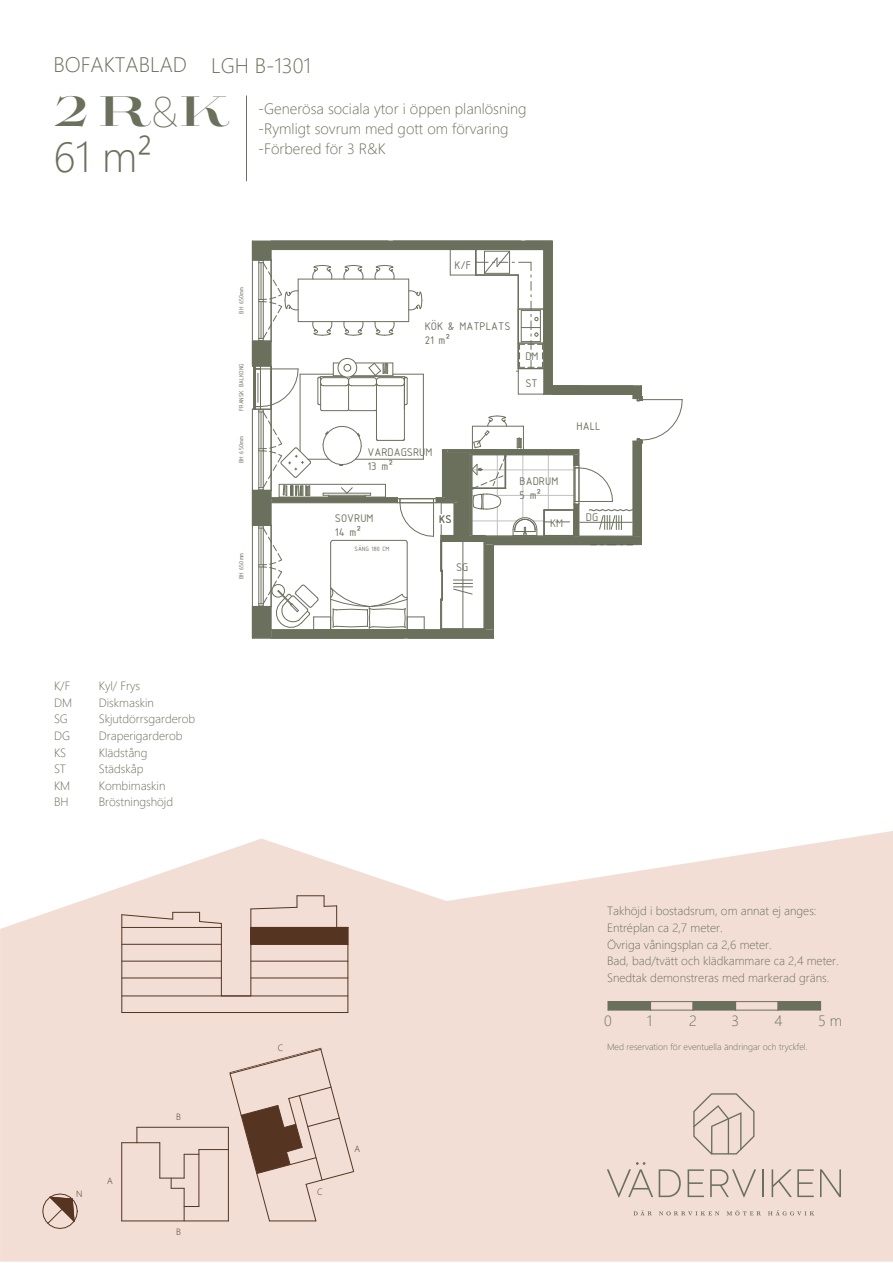
<style>
.page{position:relative;width:893px;height:1263px;background:#fff}
.page>*{position:absolute;margin:0;border:0;box-sizing:border-box;transform-origin:0 0}
.t1{font:300 42.75px "Segoe UI";color:#6b705c}
.t2{font:200 42.75px "Geomanist";color:#6b705c}
.t3{font:900 41.25px "Aviano Didone W00";color:#6b705c}
.t4{font:300 21px "Segoe UI";color:#6b705c}
.t5{font:300 15px/20px "Segoe UI";color:#6b705c}
.t6{font:300 12px/16.6px "Segoe UI";color:#6b705c}
.t7{font:12px "ISOCPEUR";color:#6b705c}
.t8{font:300 9px "Segoe UI";color:#6b705c}
.t9{font:300 9px "Segoe UI";color:#553422}
.t10{font:6.75px "ISOCPEUR";color:#6b705c}
</style>
<div class="page">
<hr style="left:526px;top:240px;width:26px;height:2px;background:#6b705c">
<hr style="left:393px;top:240px;width:128px;height:2px;background:#6b705c">
<hr style="left:271px;top:240px;width:117px;height:2px;background:#6b705c">
<svg style="left:252px;top:242px;width:431px;height:397px"></svg>
<hr style="left:641px;top:444px;width:1px;height:101px;background:#6b705c">
<hr style="left:493px;top:544px;width:148px;height:1px;background:#6b705c">
<hr style="left:493px;top:545px;width:1px;height:93px;background:#6b705c">
<hr style="left:252px;top:638px;width:241px;height:1px;background:#6b705c">
<hr style="left:252px;top:490px;width:1px;height:148px;background:#6b705c">
<hr style="left:252px;top:241px;width:1px;height:123px;background:#6b705c">
<hr style="left:252px;top:241px;width:300px;height:1px;background:#6b705c">
<hr style="left:552px;top:241px;width:1px;height:145px;background:#6b705c">
<hr style="left:246px;top:96px;width:1px;height:85px;background:#6b705c">
<svg style="left:0;top:831px;width:893px;height:430px;background:#f3e1da"></svg>
<hr style="left:736px;top:1010px;width:42px;height:1px;background:#6b705c">
<hr style="left:736px;top:1001px;width:42px;height:1px;background:#6b705c">
<hr style="left:650px;top:1010px;width:43px;height:1px;background:#6b705c">
<hr style="left:650px;top:1001px;width:43px;height:1px;background:#6b705c">
<div style="left:778px;top:1001px;width:43px;height:9px;background:#6b705c"></div>
<hr style="left:778px;top:1010px;width:43px;height:1px;background:#6b705c">
<div style="left:693px;top:1001px;width:43px;height:9px;background:#6b705c"></div>
<hr style="left:693px;top:1010px;width:43px;height:1px;background:#6b705c">
<div style="left:608px;top:1001px;width:42px;height:9px;background:#6b705c"></div>
<hr style="left:608px;top:1010px;width:42px;height:1px;background:#6b705c">
<hr style="left:122px;top:978px;width:99px;height:1px;background:#553422">
<hr style="left:122px;top:961px;width:99px;height:1px;background:#553422">
<hr style="left:122px;top:944px;width:99px;height:1px;background:#553422">
<hr style="left:122px;top:927px;width:99px;height:1px;background:#553422">
<hr style="left:251px;top:961px;width:97px;height:1px;background:#553422">
<hr style="left:251px;top:978px;width:97px;height:1px;background:#553422">
<hr style="left:122px;top:996px;width:226px;height:1px;background:#553422">
<hr style="left:122px;top:915px;width:1px;height:97px;background:#553422">
<hr style="left:122px;top:1012px;width:226px;height:1px;background:#553422">
<hr style="left:348px;top:927px;width:1px;height:85px;background:#553422">
<hr style="left:251px;top:909px;width:1px;height:87px;background:#553422">
<hr style="left:221px;top:923px;width:1px;height:73px;background:#553422">
<svg style="left:121px;top:912px;width:101px;height:12px"></svg>
<svg style="left:42px;top:1193px;width:36px;height:36px"></svg>
<hr style="left:251px;top:944px;width:97px;height:1px;background:#553422">
<svg style="left:250px;top:895px;width:99px;height:49px;background:#b69d91"></svg>
<div style="left:561px;top:1089px;width:300px;height:151px;background:#f2ded5"></div>
<svg style="left:693px;top:1093px;width:61px;height:62px"></svg>
<svg style="left:607px;top:1162px;width:234px;height:54px"></svg>
<div style="left:120px;top:1125px;width:114px;height:99px;background:#f2ded5"></div>
<hr style="left:121px;top:1143px;width:1px;height:78px;background:#553422">
<svg style="left:122px;top:1048px;width:235px;height:174px"></svg>
<p class="t4" style="left:53px;top:48px;width:135px">BOFAKTABLAD</p>
<p class="t3" style="left:53px;top:88px;width:176px">2R K</p>
<p class="t4" style="left:211px;top:48px;width:101px">LGH B-1301</p>
<p class="t2" style="left:152px;top:85px;width:27px">&amp;</p>
<p class="t5" style="left:258px;top:98px;width:270px">-Generösa sociala ytor i öppen planlösning -Rymligt sovrum med gott om förvaring -Förbered för 3 R&amp;K</p>
<p class="t1" style="left:53px;top:123px;width:100px">61 m²</p>
<p class="t10" style="left:237px;top:314px;width:28px;rotate:-90deg">BH 650mm</p>
<p class="t10" style="left:237px;top:411px;width:49px;rotate:-90deg">FRANSK BALKONG</p>
<p class="t10" style="left:237px;top:463px;width:28px;rotate:-90deg">BH 650mm</p>
<p class="t10" style="left:237px;top:579px;width:28px;rotate:-90deg">BH 650mm</p>
<p class="t7" style="left:454px;top:257px;width:19px">K/F</p>
<p class="t7" style="left:425px;top:318px;width:87px">KÖK &amp; MATPLATS</p>
<p class="t7" style="left:425px;top:332px;width:27px">21 m²</p>
<p class="t7" style="left:525px;top:348px;width:15px">DM</p>
<p class="t7" style="left:525px;top:375px;width:14px">ST</p>
<p class="t7" style="left:367px;top:444px;width:66px">VARDAGSRUM</p>
<p class="t7" style="left:367px;top:458px;width:27px">13 m²</p>
<p class="t7" style="left:335px;top:510px;width:40px">SOVRUM</p>
<p class="t7" style="left:335px;top:524px;width:28px">14 m²</p>
<p class="t10" style="left:355px;top:544px;width:36px">SÄNG 180 CM</p>
<p class="t7" style="left:439px;top:512px;width:14px">KS</p>
<p class="t7" style="left:456px;top:560px;width:14px">SG</p>
<p class="t7" style="left:520px;top:473px;width:40px">BADRUM</p>
<p class="t7" style="left:520px;top:487px;width:23px">5 m²</p>
<p class="t7" style="left:550px;top:515px;width:15px">KM</p>
<p class="t7" style="left:577px;top:418px;width:25px">HALL</p>
<p class="t7" style="left:586px;top:509px;width:14px">DG</p>
<p class="t6" style="left:54px;top:677px;width:18px">K/F</p>
<p class="t6" style="left:99px;top:677px;width:43px">Kyl/ Frys</p>
<p class="t6" style="left:54px;top:694px;width:20px">DM</p>
<p class="t6" style="left:99px;top:694px;width:57px">Diskmaskin</p>
<p class="t6" style="left:54px;top:710px;width:15px">SG</p>
<p class="t6" style="left:99px;top:710px;width:98px">Skjutdörrsgarderob</p>
<p class="t6" style="left:54px;top:727px;width:18px">DG</p>
<p class="t6" style="left:99px;top:727px;width:85px">Draperigarderob</p>
<p class="t6" style="left:54px;top:743px;width:14px">KS</p>
<p class="t6" style="left:99px;top:743px;width:50px">Klädstång</p>
<p class="t6" style="left:54px;top:760px;width:14px">ST</p>
<p class="t6" style="left:99px;top:760px;width:46px">Städskåp</p>
<p class="t6" style="left:54px;top:776px;width:18px">KM</p>
<p class="t6" style="left:99px;top:776px;width:68px">Kombimaskin</p>
<p class="t6" style="left:54px;top:793px;width:16px">BH</p>
<p class="t6" style="left:99px;top:793px;width:76px">Bröstningshöjd</p>
<p class="t9" style="left:76px;top:1187px;width:8px">N</p>
<p class="t9" style="left:107px;top:1174px;width:7px">A</p>
<p class="t9" style="left:176px;top:1109px;width:6px">B</p>
<p class="t9" style="left:176px;top:1224px;width:6px">B</p>
<p class="t9" style="left:278px;top:1040px;width:7px">C</p>
<p class="t9" style="left:317px;top:1184px;width:7px">C</p>
<p class="t9" style="left:354px;top:1142px;width:7px">A</p>
<p class="t6" style="left:607px;top:902px;width:233px">Takhöjd i bostadsrum, om annat ej anges:<br>Entréplan ca 2,7 meter.<br>Övriga våningsplan ca 2,6 meter.<br>Bad, bad/tvätt och klädkammare ca 2,4 meter.<br>Snedtak demonstreras med markerad gräns.</p>
<p class="t5" style="left:604px;top:1010px;width:9px">0</p>
<p class="t5" style="left:647px;top:1010px;width:7px">1</p>
<p class="t5" style="left:689px;top:1010px;width:9px">2</p>
<p class="t5" style="left:732px;top:1010px;width:9px">3</p>
<p class="t5" style="left:774px;top:1010px;width:9px">4</p>
<p class="t5" style="left:818px;top:1010px;width:26px">5 m</p>
<p class="t8" style="left:607px;top:1039px;width:202px">Med reservation för eventuella ändringar och tryckfel.</p>
</div>
